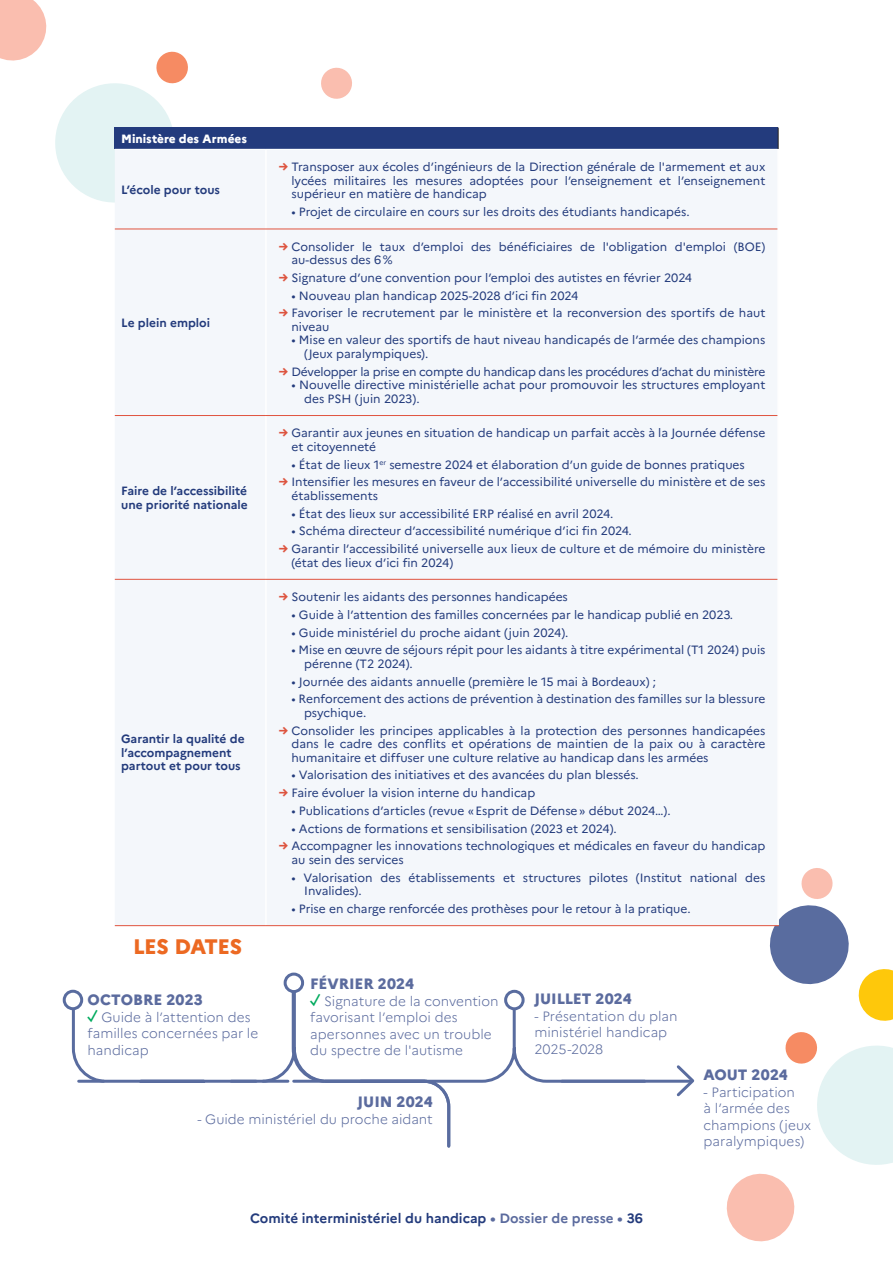
<style>
.page{position:relative;width:893px;height:1263px;background:#fff}
.page>*{position:absolute;margin:0;border:0;box-sizing:border-box;transform-origin:0 0}
.t1{font:800 21px "Marianne";letter-spacing:-.03em;color:#ec6922}
.t2{font:800 15px "Marianne";color:#5b6b9e}
.t3{font:300 13.5px/16.5px "Marianne";color:#5b6b9e}
.t4{font:700 13.5px "Marianne";color:#233b7c}
.t5{font:12px/13.5px "Marianne";color:#233b7c}
.t6{font:700 12px/13.5px "Marianne";color:#233b7c}
.t7{font:12px "Marianne";letter-spacing:-.02em;color:#233b7c}
.t8{font:800 12px "Marianne";color:#fff}
.s1{font-weight:800;color:#dd543f}
.s2{font-family:"Proxima Nova";font-weight:700;font-size:19.2px;color:#00aa5e}
.s3{color:#5b6b9e}
</style>
<div class="page">
<svg style="left:321px;top:67px;width:31px;height:32px"></svg>
<svg style="left:0;top:0;width:190px;height:203px"></svg>
<svg style="left:726px;top:1032px;width:167px;height:210px"></svg>
<svg style="left:765px;top:868px;width:128px;height:153px"></svg>
<div style="left:115px;top:128px;width:663px;height:21px;background:#233b7d"></div>
<div style="left:115px;top:150px;width:662px;height:775px;background:#f4f7fb"></div>
<hr style="left:115px;top:149px;width:151px;height:1px;background:#fff">
<svg style="left:778px;top:128px;width:1px;height:21px"></svg>
<hr style="left:265px;top:150px;width:2px;height:79px;background:#fff">
<hr style="left:265px;top:229px;width:2px;height:186px;background:#fff">
<hr style="left:265px;top:416px;width:2px;height:163px;background:#fff">
<hr style="left:265px;top:580px;width:2px;height:345px;background:#fff">
<hr style="left:777px;top:579px;width:2px;height:346px;background:#fff">
<hr style="left:115px;top:229px;width:151px;height:1px;background:#e0543f">
<hr style="left:115px;top:579px;width:151px;height:1px;background:#e0543f">
<hr style="left:115px;top:415px;width:151px;height:1px;background:#e0543f">
<hr style="left:115px;top:925px;width:151px;height:1px;background:#e0543f">
<hr style="left:266px;top:229px;width:511px;height:1px;background:#e0543f">
<hr style="left:266px;top:579px;width:511px;height:1px;background:#e0543f">
<hr style="left:266px;top:415px;width:511px;height:1px;background:#e0543f">
<hr style="left:266px;top:925px;width:513px;height:1px;background:#e0543f">
<svg style="left:674px;top:1065px;width:21px;height:32px"></svg>
<svg style="left:452px;top:989px;width:196px;height:94px"></svg>
<svg style="left:285px;top:974px;width:18px;height:17px"></svg>
<div style="left:284px;top:972px;width:20px;height:21px;border:3px solid #596c9f;border-radius:50%"></div>
<div style="left:63px;top:990px;width:20px;height:20px;border:3px solid #596c9f;border-radius:50%"></div>
<div style="left:506px;top:991px;width:17px;height:18px;background:#fff;border-radius:50%"></div>
<div style="left:504px;top:990px;width:21px;height:20px;border:3px solid #596c9f;border-radius:50%"></div>
<hr style="left:562px;top:1080px;width:128px;height:3px;background:#596c9f">
<svg style="left:70px;top:978px;width:382px;height:170px"></svg>
<hr style="left:79px;top:1080px;width:25px;height:3px;background:#596c9f">
<p class="t8" style="left:121px;top:129px;width:127px">Ministère des Armées</p>
<p class="t6" style="left:121px;top:182px;width:100px">L’école pour tous</p>
<p class="t6" style="left:121px;top:315px;width:91px">Le plein emploi</p>
<p class="t6" style="left:121px;top:483px;width:128px">Faire de l’accessibilité une priorité nationale</p>
<p class="t6" style="left:121px;top:731px;width:125px">Garantir la qualité de l’accompagnement partout et pour tous</p>
<h3 class="t1" style="left:133px;top:930px;width:111px">LES DATES</h3>
<p class="t5" style="left:291px;top:159px;width:475px;text-align:justify;text-indent:-13px"><span class="s1">→</span> Transposer aux écoles d’ingénieurs de la Direction générale de l'armement et aux lycées militaires les mesures adoptées pour l’enseignement et l’enseignement supérieur en matière de handicap</p>
<p class="t5" style="left:291px;top:204px;width:400px">• Projet de circulaire en cours sur les droits des étudiants handicapés.</p>
<p class="t5" style="left:291px;top:239px;width:475px;text-indent:-13px"><span class="s1">→</span> Consolider le taux d’emploi des bénéficiaires de l'obligation d'emploi (BOE) au-dessus des 6 %</p>
<p class="t5" style="left:279px;top:270px;width:415px"><span class="s1">→</span> Signature d’une convention pour l’emploi des autistes en février 2024</p>
<p class="t5" style="left:291px;top:288px;width:288px">• Nouveau plan handicap 2025-2028 d’ici fin 2024</p>
<p class="t5" style="left:291px;top:305px;width:475px;text-indent:-13px"><span class="s1">→</span> Favoriser le recrutement par le ministère et la reconversion des sportifs de haut niveau</p>
<p class="t5" style="left:304px;top:332px;width:463px;text-indent:-13px">• Mise en valeur des sportifs de haut niveau handicapés de l’armée des champions (Jeux paralympiques).</p>
<p class="t7" style="left:279px;top:362px;width:488px"><span class="s1">→</span> Développer la prise en compte du handicap dans les procédures d’achat du ministère</p>
<p class="t5" style="left:304px;top:377px;width:463px;text-indent:-13px">• Nouvelle directive ministérielle achat pour promouvoir les structures employant des PSH (juin 2023).</p>
<p class="t5" style="left:291px;top:425px;width:475px;text-indent:-13px"><span class="s1">→</span> Garantir aux jeunes en situation de handicap un parfait accès à la Journée défense et citoyenneté</p>
<p class="t5" style="left:291px;top:457px;width:455px">• État de lieux 1<sup>er</sup> semestre 2024 et élaboration d’un guide de bonnes pratiques</p>
<p class="t5" style="left:291px;top:474px;width:475px;text-indent:-13px"><span class="s1">→</span> Intensifier les mesures en faveur de l’accessibilité universelle du ministère et de ses établissements</p>
<p class="t5" style="left:291px;top:506px;width:323px">• État des lieux sur accessibilité ERP réalisé en avril 2024.</p>
<p class="t5" style="left:291px;top:523px;width:342px">• Schéma directeur d’accessibilité numérique d’ici fin 2024.</p>
<p class="t5" style="left:291px;top:541px;width:475px;text-indent:-13px"><span class="s1">→</span> Garantir l’accessibilité universelle aux lieux de culture et de mémoire du ministère (état des lieux d’ici fin 2024)</p>
<p class="t5" style="left:279px;top:589px;width:291px"><span class="s1">→</span> Soutenir les aidants des personnes handicapées</p>
<p class="t5" style="left:291px;top:607px;width:443px">• Guide à l’attention des familles concernées par le handicap publié en 2023.</p>
<p class="t5" style="left:291px;top:625px;width:278px">• Guide ministériel du proche aidant (juin 2024).</p>
<p class="t5" style="left:304px;top:642px;width:463px;text-indent:-13px">• Mise en œuvre de séjours répit pour les aidants à titre expérimental (T1 2024) puis pérenne (T2 2024).</p>
<p class="t5" style="left:291px;top:674px;width:366px">• Journée des aidants annuelle (première le 15 mai à Bordeaux) ;</p>
<p class="t5" style="left:304px;top:691px;width:463px;text-indent:-13px">• Renforcement des actions de prévention à destination des familles sur la blessure psychique.</p>
<p class="t5" style="left:291px;top:722px;width:475px;text-align:justify;text-indent:-13px"><span class="s1">→</span> Consolider les principes applicables à la protection des personnes handicapées dans le cadre des conflits et opérations de maintien de la paix ou à caractère humanitaire et diffuser une culture relative au handicap dans les armées</p>
<p class="t5" style="left:291px;top:767px;width:349px">• Valorisation des initiatives et des avancées du plan blessés.</p>
<p class="t5" style="left:279px;top:785px;width:258px"><span class="s1">→</span> Faire évoluer la vision interne du handicap</p>
<p class="t5" style="left:291px;top:803px;width:381px">• Publications d’articles (revue « Esprit de Défense » début 2024…).</p>
<p class="t5" style="left:291px;top:820px;width:327px">• Actions de formations et sensibilisation (2023 et 2024).</p>
<p class="t5" style="left:291px;top:838px;width:475px;text-indent:-13px"><span class="s1">→</span> Accompagner les innovations technologiques et médicales en faveur du handicap au sein des services</p>
<p class="t5" style="left:304px;top:869px;width:463px;text-indent:-13px">• Valorisation des établissements et structures pilotes (Institut national des<br>Invalides).</p>
<p class="t5" style="left:291px;top:901px;width:401px">• Prise en charge renforcée des prothèses pour le retour à la pratique.</p>
<p class="t2" style="left:310px;top:972px;width:105px">FÉVRIER 2024</p>
<p class="t3" style="left:310px;top:992px;width:190px"><span class="s2">✓</span> Signature de la convention favorisant l’emploi des apersonnes avec un trouble du spectre de l'autisme</p>
<p class="t2" style="left:358px;top:1090px;width:77px">JUIN 2024</p>
<p class="t3" style="left:197px;top:1109px;width:237px">- Guide ministériel du proche aidant</p>
<p class="t2" style="left:88px;top:988px;width:117px">OCTOBRE 2023</p>
<p class="t3" style="left:88px;top:1008px;width:172px"><span class="s2">✓</span> Guide à l’attention des familles concernées par le handicap</p>
<p class="t2" style="left:535px;top:987px;width:99px">JUILLET 2024</p>
<p class="t3" style="left:535px;top:1007px;width:144px">- Présentation du plan ministériel handicap<br>2025-2028</p>
<p class="t4" style="left:250px;top:1207px;width:394px">Comité interministériel du handicap <span class="s3">• Dossier de presse •</span> 36</p>
<p class="t2" style="left:704px;top:1063px;width:86px">AOUT 2024</p>
<p class="t3" style="left:704px;top:1083px;width:109px">- Participation<br>à l’armée des champions (jeux paralympiques)</p>
</div>
